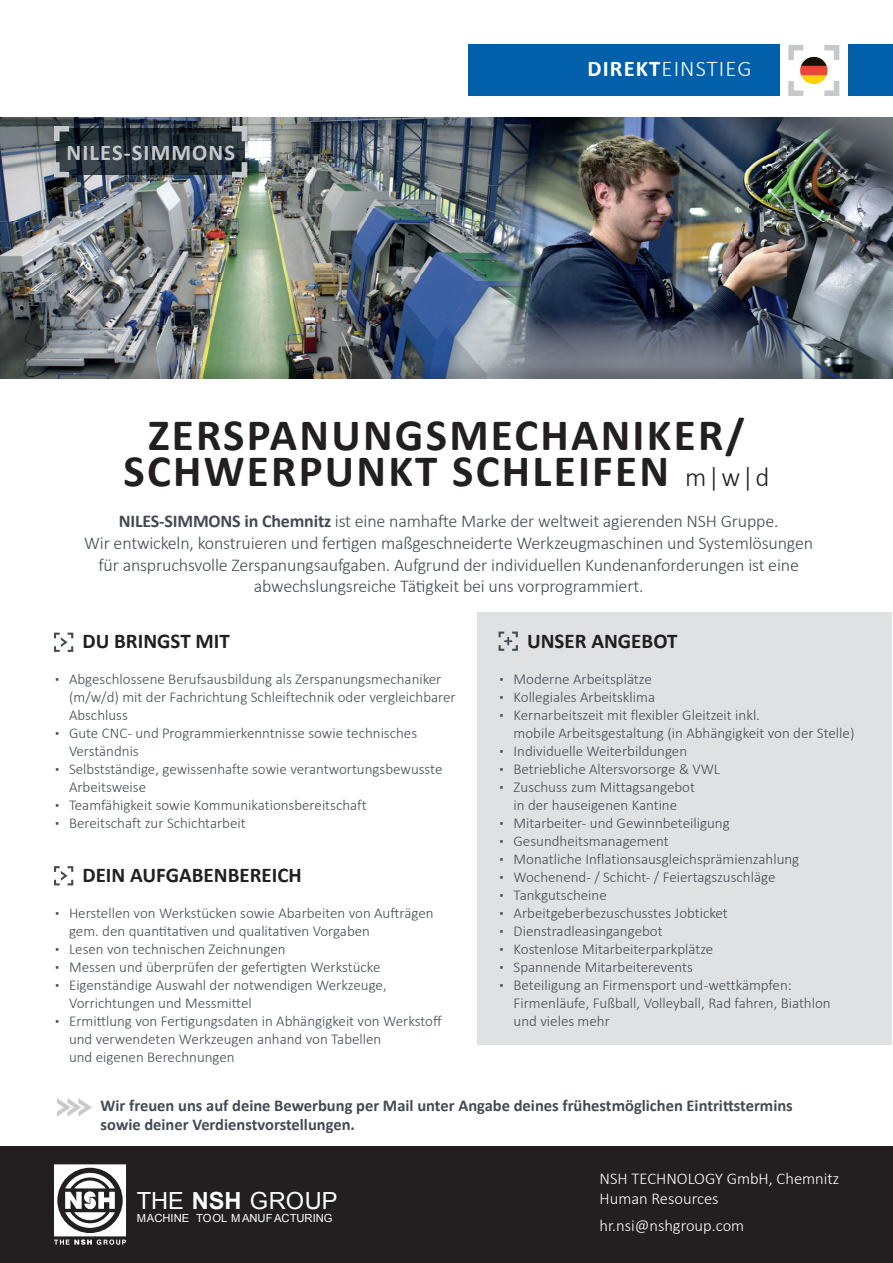
<style>
.page{position:relative;width:893px;height:1263px;background:#fff}
.page>*{position:absolute;margin:0;border:0;box-sizing:border-box;transform-origin:0 0}
.t1{font:700 45px/36px "Calibri";letter-spacing:.05em;color:#231f20;text-align:center}
.t2{font:23.55px "Arial";color:#fff}
.t3{font:300 22.5px "Calibri";letter-spacing:.05em;color:#fff}
.t4{font:700 22.5px "Calibri";letter-spacing:.05em;color:#c6c9cc}
.t5{font:700 21px "Calibri";color:#231f20}
.t6{font:300 18px/21.6px "Calibri";letter-spacing:-.01em;color:#424b53;text-align:center}
.t7{font:700 16.5px/19.8px "Calibri";color:#424b53}
.t8{font:300 16.5px/19.8px "Calibri";color:#fff}
.t9{font:300 15px/18px "Calibri";color:#424b53}
.t10{font:11.25px "Arial";color:#fff}
.s1{font-weight:700}
.s2{font-weight:300;font-size:27px}
</style>
<div class="page">
<img style="left:0;top:117px;width:105px;height:104px">
<img style="left:105px;top:117px;width:105px;height:12px">
<img style="left:210px;top:117px;width:683px;height:104px">
<img style="left:105px;top:175px;width:105px;height:46px">
<img style="left:0;top:221px;width:893px;height:157px">
<img style="left:57px;top:129px;width:187px;height:46px">
<div style="left:478px;top:612px;width:414px;height:432px;background:#e0e1e3"></div>
<svg style="left:54px;top:633px;width:19px;height:19px"></svg>
<svg style="left:54px;top:866px;width:19px;height:19px"></svg>
<svg style="left:57px;top:1098px;width:35px;height:18px"></svg>
<div style="left:0;top:1146px;width:893px;height:117px;background:#231f20"></div>
<svg style="left:54px;top:1164px;width:72px;height:81px"></svg>
<svg style="left:232px;top:162px;width:15px;height:15px"></svg>
<svg style="left:232px;top:126px;width:15px;height:15px"></svg>
<svg style="left:54px;top:162px;width:15px;height:15px"></svg>
<svg style="left:54px;top:126px;width:15px;height:15px"></svg>
<div style="left:848px;top:45px;width:45px;height:51px;background:#0160a9"></div>
<svg style="left:788px;top:45px;width:51px;height:51px"></svg>
<div style="left:468px;top:45px;width:311px;height:51px;background:#0160a9"></div>
<svg style="left:499px;top:631px;width:19px;height:20px"></svg>
<h3 class="t4" style="left:67px;top:137px;width:170px">NILES-SIMMONS</h3>
<h3 class="t3" style="left:587px;top:55px;width:166px"><span class="s1">DIREKT</span>EINSTIEG</h3>
<h1 class="t1" style="left:124px;top:416px;width:647px">ZERSPANUNGSMECHANIKER/<br>SCHWERPUNKT SCHLEIFEN <span class="s2">m|w|d</span></h1>
<p class="t6" style="left:84px;top:510px;width:730px"><span class="s1">NILES-SIMMONS in Chemnitz</span> ist eine namhafte Marke der weltweit agierenden NSH Gruppe.<br>Wir entwickeln, konstruieren und fertigen maßgeschneiderte Werkzeugmaschinen und Systemlösungen für anspruchsvolle Zerspanungsaufgaben. Aufgrund der individuellen Kundenanforderungen ist eine abwechslungsreiche Tätigkeit bei uns vorprogrammiert.</p>
<h3 class="t5" style="left:83px;top:626px;width:149px">DU BRINGST MIT</h3>
<p class="t9" style="left:69px;top:670px;width:388px;text-indent:-15px">▪ Abgeschlossene Berufsausbildung als Zerspanungsmechaniker (m/w/d) mit der Fachrichtung Schleiftechnik oder vergleichbarer<br>Abschluss</p>
<p class="t9" style="left:69px;top:724px;width:350px;text-indent:-15px">▪ Gute CNC- und Programmierkenntnisse sowie technisches<br>Verständnis</p>
<p class="t9" style="left:69px;top:760px;width:375px;text-indent:-15px">▪ Selbstständige, gewissenhafte sowie verantwortungsbewusste<br>Arbeitsweise</p>
<p class="t9" style="left:54px;top:796px;width:314px">▪ Teamfähigkeit sowie Kommunikationsbereitschaft</p>
<p class="t9" style="left:54px;top:814px;width:193px">▪ Bereitschaft zur Schichtarbeit</p>
<h3 class="t5" style="left:527px;top:626px;width:152px">UNSER ANGEBOT</h3>
<p class="t9" style="left:499px;top:670px;width:155px">▪ Moderne Arbeitsplätze</p>
<p class="t9" style="left:499px;top:688px;width:158px">▪ Kollegiales Arbeitsklima</p>
<p class="t9" style="left:514px;top:706px;width:342px;text-indent:-15px">▪ Kernarbeitszeit mit flexibler Gleitzeit inkl.<br>mobile Arbeitsgestaltung (in Abhängigkeit von der Stelle)</p>
<p class="t9" style="left:499px;top:742px;width:190px">▪ Individuelle Weiterbildungen</p>
<p class="t9" style="left:499px;top:760px;width:223px">▪ Betriebliche Altersvorsorge &amp; VWL</p>
<p class="t9" style="left:499px;top:778px;width:198px;text-align:center">▪ Zuschuss zum Mittagsangebot in der hauseigenen Kantine</p>
<p class="t9" style="left:499px;top:814px;width:233px">▪ Mitarbeiter- und Gewinnbeteiligung</p>
<p class="t9" style="left:499px;top:832px;width:172px">▪ Gesundheitsmanagement</p>
<p class="t9" style="left:499px;top:850px;width:302px">▪ Monatliche Inflationsausgleichsprämienzahlung</p>
<p class="t9" style="left:499px;top:868px;width:278px">▪ Wochenend- / Schicht- / Feiertagszuschläge</p>
<p class="t9" style="left:499px;top:886px;width:110px">▪ Tankgutscheine</p>
<p class="t9" style="left:499px;top:904px;width:231px">▪ Arbeitgeberbezuschusstes Jobticket</p>
<p class="t9" style="left:499px;top:922px;width:166px">▪ Dienstradleasingangebot</p>
<p class="t9" style="left:499px;top:940px;width:216px">▪ Kostenlose Mitarbeiterparkplätze</p>
<p class="t9" style="left:499px;top:958px;width:196px">▪ Spannende Mitarbeiterevents</p>
<p class="t9" style="left:514px;top:976px;width:319px;text-indent:-15px">▪ Beteiligung an Firmensport und -wettkämpfen:<br>Firmenläufe, Fußball, Volleyball, Rad fahren, Biathlon und vieles mehr</p>
<h3 class="t5" style="left:83px;top:860px;width:221px">DEIN AUFGABENBEREICH</h3>
<p class="t9" style="left:69px;top:904px;width:366px;text-indent:-15px">▪ Herstellen von Werkstücken sowie Abarbeiten von Aufträgen gem. den quantitativen und qualitativen Vorgaben</p>
<p class="t9" style="left:54px;top:940px;width:233px">▪ Lesen von technischen Zeichnungen</p>
<p class="t9" style="left:54px;top:958px;width:328px">▪ Messen und überprüfen der gefertigten Werkstücke</p>
<p class="t9" style="left:69px;top:976px;width:319px;text-indent:-15px">▪ Eigenständige Auswahl der notwendigen Werkzeuge,<br>Vorrichtungen und Messmittel</p>
<p class="t9" style="left:69px;top:1012px;width:374px;text-indent:-15px">▪ Ermittlung von Fertigungsdaten in Abhängigkeit von Werkstoff und verwendeten Werkzeugen anhand von Tabellen<br>und eigenen Berechnungen</p>
<p class="t7" style="left:101px;top:1094px;width:694px">Wir freuen uns auf deine Bewerbung per Mail unter Angabe deines frühestmöglichen Eintrittstermins sowie deiner Verdienstvorstellungen.</p>
<h2 class="t2" style="left:137px;top:1185px;width:202px">THE <span class="s1">NSH</span> GROUP</h2>
<p class="t10" style="left:137px;top:1211px;width:197px">MACHINE TOOL MANUFACTURING</p>
<p class="t8" style="left:600px;top:1169px;width:241px">NSH TECHNOLOGY GmbH, Chemnitz<br>Human Resources</p>
<p class="t8" style="left:600px;top:1215px;width:146px">hr.nsi@nshgroup.com</p>
</div>
